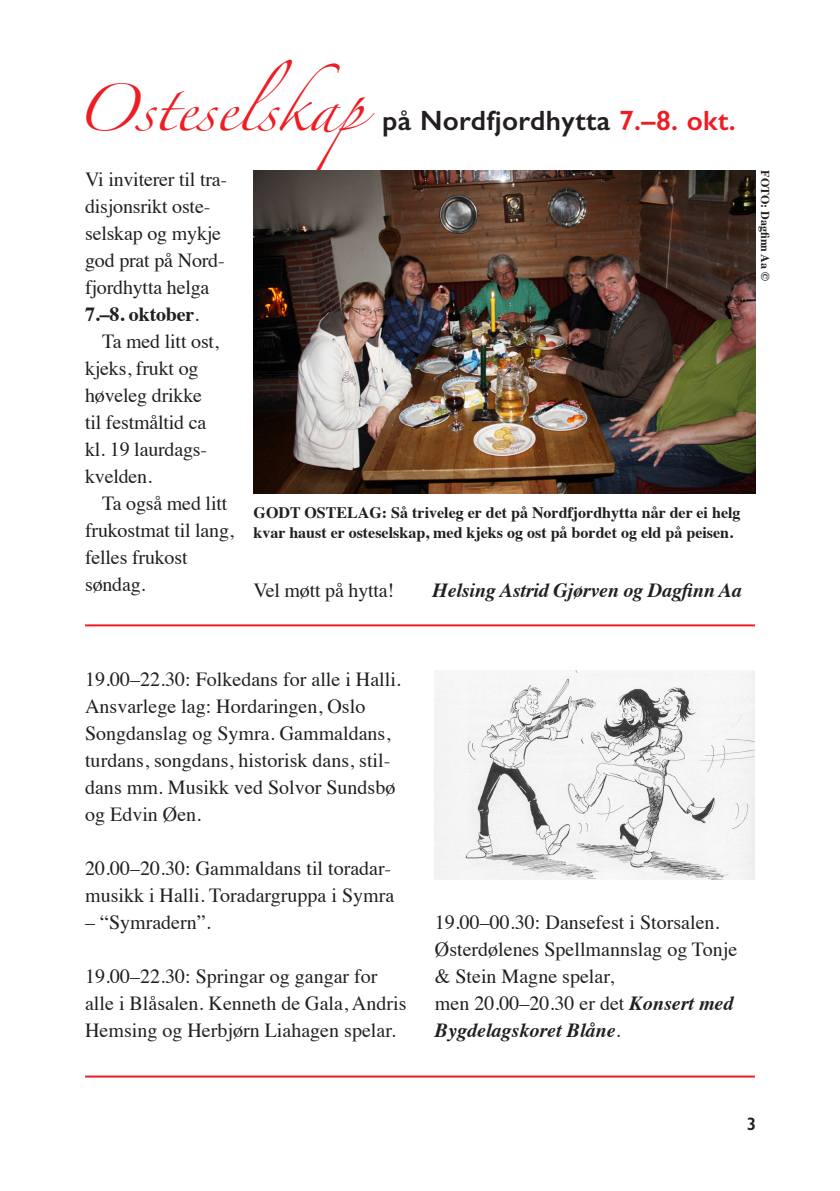
<style>
.page{position:relative;width:840px;height:1191px;background:#fff}
.page>*{position:absolute;margin:0;border:0;box-sizing:border-box;transform-origin:0 0}
.t1{font:600 28px "Gill Sans";letter-spacing:.015em;color:#231f20}
.t2{font:20px/27px "Times";color:#231f20}
.t3{font:italic 700 20px/27px "Times";letter-spacing:-.01em;color:#231f20}
.t4{font:700 20px "Times";letter-spacing:-.01em;color:#231f20}
.t5{font:600 18px "Gill Sans";color:#231f20}
.t6{font:700 16px/20px "Times";color:#231f20}
.t7{font:700 12px "Times";color:#231f20}
.s1{font-family:"Zapfino";font-weight:400;font-size:42px;color:#ee1d23}
.s2{color:#ee1d23}
.s3{font-weight:400}
.s4{font-weight:400;font-style:normal}
</style>
<div class="page">
<img style="left:253px;top:170px;width:502px;height:324px">
<hr style="left:85px;top:624px;width:669px;height:2px;background:#ee1d23">
<hr style="left:85px;top:1075px;width:669px;height:2px;background:#ee1d23">
<img style="left:434px;top:670px;width:320px;height:209px">
<p class="t1" style="left:74px;top:104px;width:663px"><span class="s1">Osteselskap</span>på Nordfjordhytta <span class="s2">7.–8. okt.</span></p>
<p class="t2" style="left:85px;top:164px;width:144px">Vi inviterer til tra&shy;disjonsrikt oste&shy;selskap og mykje god prat på Nord&shy;fjordhytta helga</p>
<p class="t4" style="left:85px;top:295px;width:116px">7.–8. oktober<span class="s3">.</span></p>
<p class="t2" style="left:85px;top:326px;width:135px;text-indent:17px">Ta med litt ost, kjeks, frukt og høveleg drikke til festmåltid ca kl. 19 laurdags&shy;kvelden.</p>
<p class="t2" style="left:85px;top:488px;width:150px;text-indent:17px">Ta også med litt frukostmat til lang, felles frukost søndag.</p>
<p class="t6" style="left:253px;top:501px;width:488px">GODT OSTELAG: Så triveleg er det på Nordfjordhytta når der ei helg kvar haust er osteselskap, med kjeks og ost på bordet og eld på peisen.</p>
<p class="t2" style="left:253px;top:574px;width:142px">Vel møtt på hytta!</p>
<p class="t3" style="left:432px;top:574px;width:311px">Helsing Astrid Gjørven og Dagfinn Aa</p>
<p class="t7" style="left:776px;top:170px;width:112px;rotate:90deg">FOTO: Dagfinn Aa ©</p>
<p class="t2" style="left:85px;top:663px;width:317px">19.00–22.30: Folkedans for alle i Halli.<br>Ansvarlege lag: Hordaringen, Oslo Songdanslag og Symra. Gammaldans, turdans, songdans, historisk dans, stil&shy;dans mm. Musikk ved Solvor Sundsbø og Edvin Øen.</p>
<p class="t2" style="left:85px;top:852px;width:310px">20.00–20.30: Gammaldans til toradar&shy;musikk i Halli. Toradargruppa i Symra</p>
<p class="t2" style="left:85px;top:906px;width:127px">– “Symradern”.</p>
<p class="t2" style="left:85px;top:960px;width:323px">19.00–22.30: Springar og gangar for alle i Blåsalen. Kenneth de Gala, Andris<br>Hemsing og Herbjørn Liahagen spelar.</p>
<p class="t2" style="left:434px;top:906px;width:304px">19.00–00.30: Dansefest i Storsalen.<br>Østerdølenes Spellmannslag og Tonje &amp; Stein Magne spelar,</p>
<p class="t3" style="left:434px;top:987px;width:300px"><span class="s4">men 20.00–20.30 er det</span> Konsert med<br>Bygdelagskoret Blåne<span class="s4">.</span></p>
<p class="t5" style="left:746px;top:1112px;width:11px">3</p>
</div>
